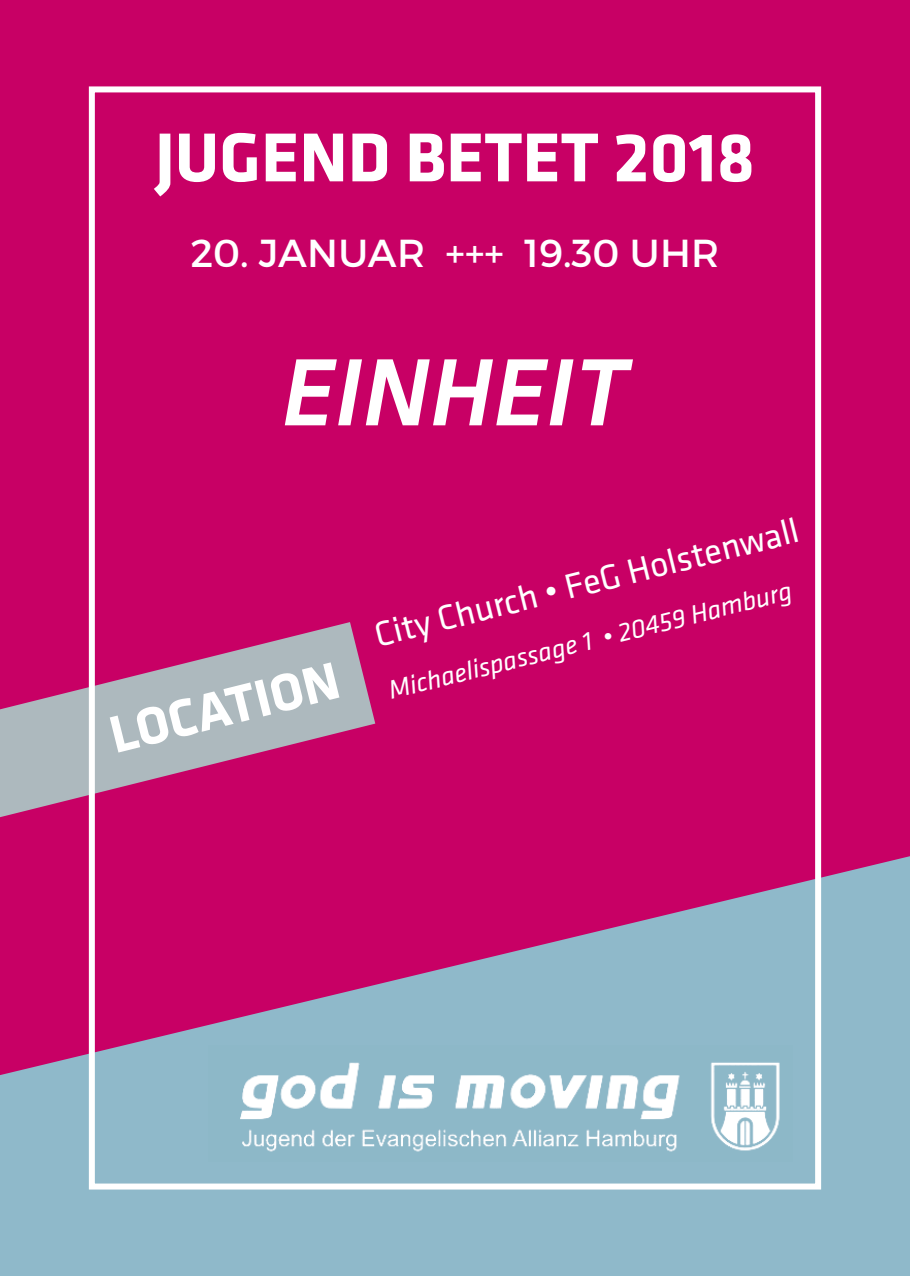
<style>
.page{position:relative;width:910px;height:1276px;background:#c80065}
.page>*{position:absolute;margin:0;border:0;box-sizing:border-box;transform-origin:0 0}
.t1{font:italic 500 99px "Klavika Basic";color:#fff}
.t2{font:700 71.7px "Klavika Basic";color:#fff}
.t3{font:700 54.3px "Klavika Basic";color:#fff}
.t4{font:39px "Montserrat";letter-spacing:.005em;color:#fff}
.t5{font:36px "Klavika Basic";color:#fff}
.t6{font:italic 27px "Klavika Basic";color:#fff}
</style>
<div class="page">
<svg style="left:0;top:856px;width:910px;height:420px;fill:#8fb9ca"></svg>
<img style="left:208px;top:1045px;width:584px;height:117px">
<svg style="left:0;top:622px;width:375px;height:195px;fill:#adb9be"></svg>
<div style="left:89px;top:86px;width:732px;height:1103px;border:6px solid #fff"></div>
<h2 class="t2" style="left:155px;top:106px;width:601px">JUGEND BETET 2018</h2>
<h3 class="t4" style="left:190px;top:229px;width:531px">20. JANUAR +++ 19.30 UHR</h3>
<h1 class="t1" style="left:282px;top:326px;width:348px">EINHEIT</h1>
<h3 class="t3" style="left:101px;top:698px;width:236px;rotate:-14deg">LOCATION</h3>
<h3 class="t5" style="left:370px;top:612px;width:437px;rotate:-14deg">City Church • FeG Holstenwall</h3>
<p class="t6" style="left:385px;top:674px;width:416px;rotate:-14deg">Michaelispassage 1 • 20459 Hamburg</p>
</div>
